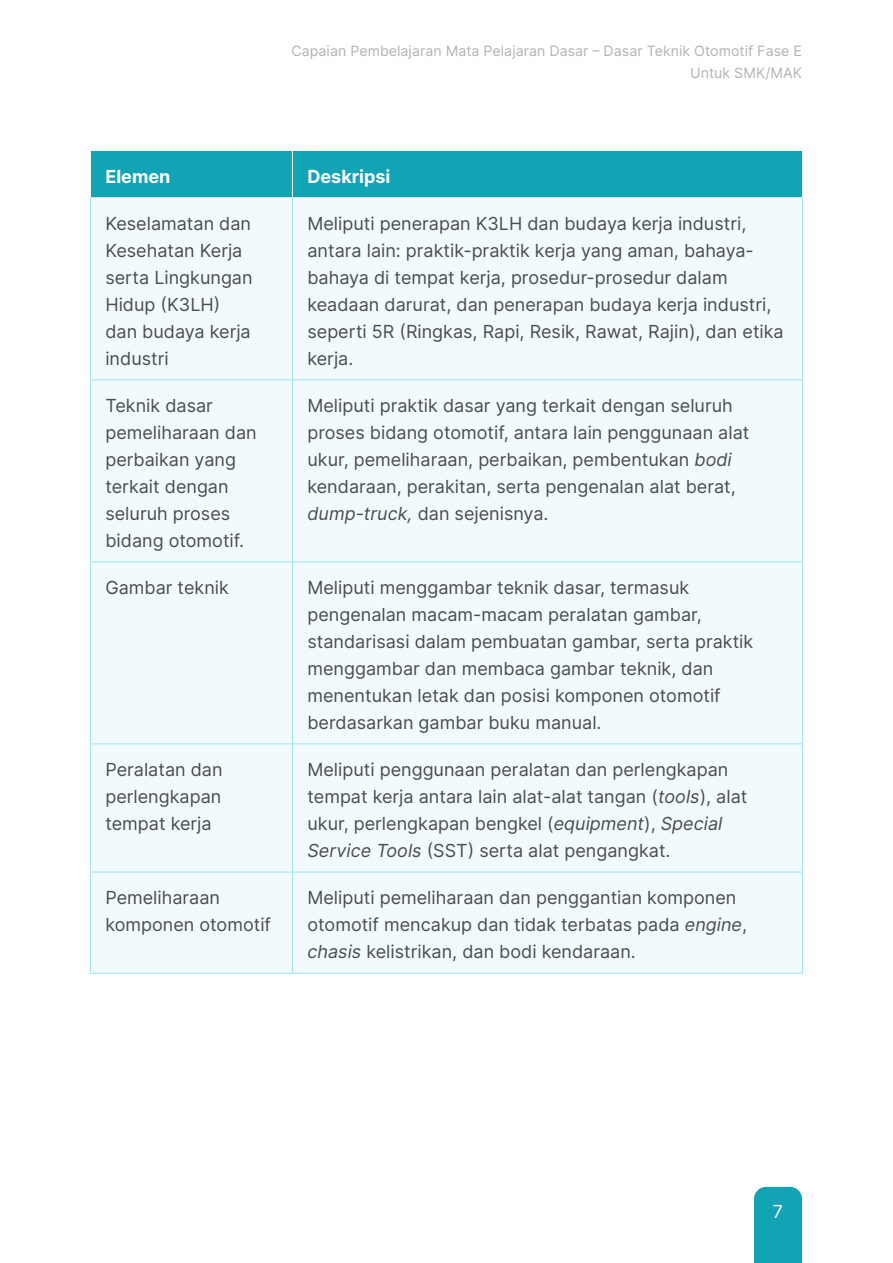
<style>
.page{position:relative;width:893px;height:1263px;background:#fff}
.page>*{position:absolute;margin:0;border:0;box-sizing:border-box;transform-origin:0 0}
.t1{font:18px/26.8px "Inter";color:#4d4d4d}
.Judul{font:700 18px "Inter";color:#fff}
.t2{font:18px "Inter";color:#fff}
.t3{font:14.25px/22.2px "Inter";color:#b3b3b3;text-align:right}
.s1{font-style:italic}
</style>
<div class="page">
<div style="left:754px;top:1187px;width:48px;height:76px;background:#12a3b4"></div>
<div style="left:91px;top:151px;width:711px;height:46px;background:#12a3b4"></div>
<div style="left:91px;top:198px;width:711px;height:775px;background:#f1fafd"></div>
<hr style="left:292px;top:151px;width:1px;height:46px;background:#fff">
<hr style="left:292px;top:198px;width:1px;height:181px;background:#a0e3f0">
<hr style="left:90px;top:379px;width:202px;height:1px;background:#a0e3f0">
<hr style="left:292px;top:379px;width:511px;height:1px;background:#a0e3f0">
<hr style="left:292px;top:380px;width:1px;height:181px;background:#a0e3f0">
<hr style="left:90px;top:561px;width:202px;height:1px;background:#a0e3f0">
<hr style="left:292px;top:561px;width:511px;height:1px;background:#a0e3f0">
<hr style="left:292px;top:562px;width:1px;height:181px;background:#a0e3f0">
<hr style="left:90px;top:743px;width:202px;height:1px;background:#a0e3f0">
<hr style="left:292px;top:743px;width:511px;height:1px;background:#a0e3f0">
<hr style="left:292px;top:744px;width:1px;height:128px;background:#a0e3f0">
<hr style="left:90px;top:872px;width:202px;height:1px;background:#a0e3f0">
<hr style="left:292px;top:872px;width:511px;height:1px;background:#a0e3f0">
<hr style="left:292px;top:872px;width:1px;height:101px;background:#a0e3f0">
<hr style="left:90px;top:973px;width:202px;height:1px;background:#a0e3f0">
<hr style="left:292px;top:973px;width:511px;height:1px;background:#a0e3f0">
<hr style="left:90px;top:198px;width:1px;height:181px;background:#a0e3f0">
<hr style="left:802px;top:198px;width:1px;height:181px;background:#a0e3f0">
<hr style="left:90px;top:380px;width:1px;height:181px;background:#a0e3f0">
<hr style="left:802px;top:380px;width:1px;height:181px;background:#a0e3f0">
<hr style="left:90px;top:562px;width:1px;height:181px;background:#a0e3f0">
<hr style="left:802px;top:562px;width:1px;height:181px;background:#a0e3f0">
<hr style="left:90px;top:744px;width:1px;height:128px;background:#a0e3f0">
<hr style="left:802px;top:744px;width:1px;height:128px;background:#a0e3f0">
<hr style="left:90px;top:872px;width:1px;height:101px;background:#a0e3f0">
<hr style="left:802px;top:872px;width:1px;height:101px;background:#a0e3f0">
<p class="t3" style="left:292px;top:39px;width:512px">Capaian Pembelajaran Mata Pelajaran Dasar – Dasar Teknik Otomotif Fase E<br>Untuk SMK/MAK</p>
<p class="Judul" style="left:105px;top:163px;width:67px">Elemen</p>
<p class="Judul" style="left:307px;top:163px;width:85px">Deskripsi</p>
<p class="t1" style="left:105px;top:210px;width:149px">Keselamatan dan<br>Kesehatan Kerja serta Lingkungan<br>Hidup (K3LH) dan budaya kerja industri</p>
<p class="t1" style="left:307px;top:210px;width:478px">Meliputi penerapan K3LH dan budaya kerja industri, antara lain: praktik-praktik kerja yang aman, bahaya&shy;bahaya di tempat kerja, prosedur-prosedur dalam keadaan darurat, dan penerapan budaya kerja industri, seperti 5R (Ringkas, Rapi, Resik, Rawat, Rajin), dan etika kerja.</p>
<p class="t1" style="left:105px;top:392px;width:153px">Teknik dasar pemeliharaan dan perbaikan yang terkait dengan seluruh proses bidang otomotif.</p>
<p class="t1" style="left:307px;top:392px;width:443px">Meliputi praktik dasar yang terkait dengan seluruh proses bidang otomotif, antara lain penggunaan alat ukur, pemeliharaan, perbaikan, pembentukan <span class="s1">bodi </span>kendaraan, perakitan, serta pengenalan alat berat, <span class="s1">dump-truck,</span> dan sejenisnya.</p>
<p class="t1" style="left:105px;top:574px;width:125px">Gambar teknik</p>
<p class="t1" style="left:307px;top:574px;width:447px">Meliputi menggambar teknik dasar, termasuk pengenalan macam-macam peralatan gambar, standarisasi dalam pembuatan gambar, serta praktik menggambar dan membaca gambar teknik, dan menentukan letak dan posisi komponen otomotif berdasarkan gambar buku manual.</p>
<p class="t1" style="left:105px;top:756px;width:119px;text-align:justify">Peralatan dan perlengkapan tempat kerja</p>
<p class="t1" style="left:307px;top:756px;width:441px">Meliputi penggunaan peralatan dan perlengkapan tempat kerja antara lain alat-alat tangan (<span class="s1">tools</span>), alat ukur, perlengkapan bengkel (<span class="s1">equipment</span>), <span class="s1">Special Service Tools</span> (SST) serta alat pengangkat.</p>
<p class="t1" style="left:105px;top:884px;width:167px">Pemeliharaan komponen otomotif</p>
<p class="t1" style="left:307px;top:884px;width:441px">Meliputi pemeliharaan dan penggantian komponen otomotif mencakup dan tidak terbatas pada <span class="s1">engine</span>, <span class="s1">chasis</span> kelistrikan, dan bodi kendaraan.</p>
<p class="t2" style="left:773px;top:1198px;width:12px">7</p>
</div>
